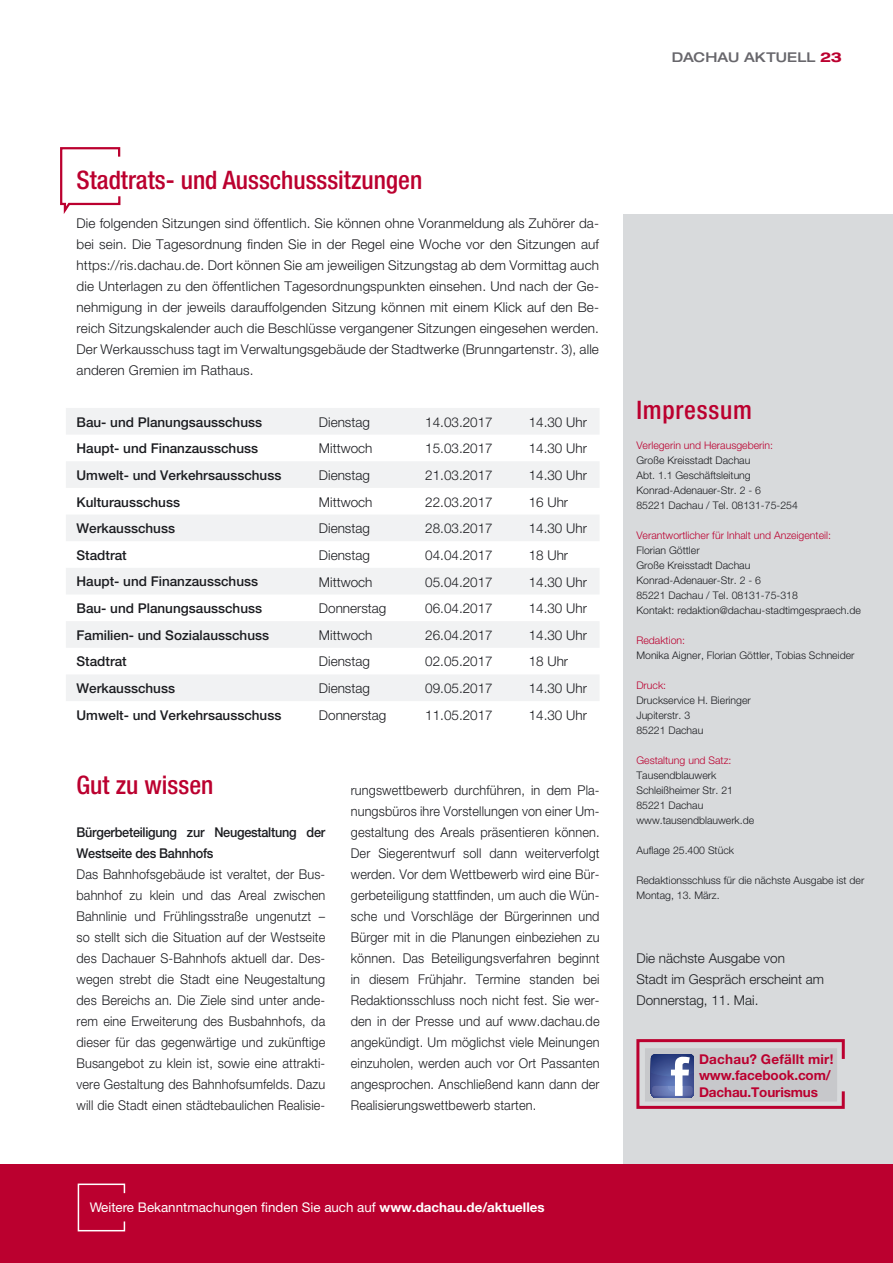
<style>
.page{position:relative;width:893px;height:1263px;background:#fff}
.page>*{position:absolute;margin:0;border:0;box-sizing:border-box;transform-origin:0 0}
.t1{font:500 condensed 25.5px "Helvetica Neue";color:#bb002f}
.t2{font:500 condensed 25.5px "Helvetica Neue";letter-spacing:.03em;color:#bb002f}
.t3{font:300 13.5px/21px "Helvetica Neue";color:#1b1c20;text-align:justify;scale:.94 1}
.t4{font:300 13.5px/21px "Helvetica Neue";color:#1b1c20;text-align:justify}
.t5{font:500 13.5px "Helvetica Neue";color:#1b1c20}
.t6{font:500 13.5px/21px "Helvetica Neue";letter-spacing:-.02em;color:#1b1c20;scale:.94 1}
.t7{font:700 13.5px/16.2px "Helvetica Neue";letter-spacing:-.01em;color:#bb002f}
.t8{font:500 expanded 13.5px "Helvetica Neue";letter-spacing:.01em;color:#68676c}
.t9{font:13.35px "Helvetica Neue";color:#fff}
.t10{font:300 10.5px/15px "Helvetica Neue";color:#1b1c20}
.t11{font:300 10.5px "Helvetica Neue";color:#bb002f}
.s1{font-weight:700;color:#bb002f}
.s2{font-weight:700}
</style>
<div class="page">
<div style="left:624px;top:214px;width:269px;height:1049px;background:#d8dadc"></div>
<div style="left:0;top:1164px;width:893px;height:99px;background:#bb002f"></div>
<svg style="left:77px;top:1183px;width:49px;height:49px"></svg>
<svg style="left:60px;top:147px;width:61px;height:67px"></svg>
<svg style="left:66px;top:408px;width:533px;height:293px;fill:#f1f2f3"></svg>
<svg style="left:636px;top:1039px;width:209px;height:70px"></svg>
<p class="t8" style="left:672px;top:48px;width:172px">DACHAU AKTUELL <span class="s1">23</span></p>
<h1 class="t1" style="left:77px;top:164px;width:347px">Stadtrats- und Ausschusssitzungen</h1>
<p class="t4" style="left:77px;top:212px;width:524px">Die folgenden Sitzungen sind öffentlich. Sie können ohne Voranmeldung als Zuhörer da&shy;bei sein. Die Tagesordnung finden Sie in der Regel eine Woche vor den Sitzungen auf https://ris.dachau.de. Dort können Sie am jeweiligen Sitzungstag ab dem Vormittag auch die Unterlagen zu den öffentlichen Tagesordnungspunkten einsehen. Und nach der Ge&shy;nehmigung in der jeweils darauffolgenden Sitzung können mit einem Klick auf den Be&shy;reich Sitzungskalender auch die Beschlüsse vergangener Sitzungen eingesehen werden.<br>Der Werkausschuss tagt im Verwaltungsgebäude der Stadtwerke (Brunngartenstr. 3), alle anderen Gremien im Rathaus.</p>
<p class="t5" style="left:77px;top:414px;width:187px">Bau- und Planungsausschuss</p>
<p class="t4" style="left:319px;top:411px;width:53px">Dienstag</p>
<p class="t4" style="left:425px;top:411px;width:69px">14.03.2017</p>
<p class="t4" style="left:529px;top:411px;width:60px">14.30 Uhr</p>
<p class="t5" style="left:77px;top:440px;width:183px">Haupt- und Finanzausschuss</p>
<p class="t4" style="left:319px;top:438px;width:55px">Mittwoch</p>
<p class="t4" style="left:425px;top:438px;width:69px">15.03.2017</p>
<p class="t4" style="left:529px;top:438px;width:60px">14.30 Uhr</p>
<p class="t5" style="left:77px;top:467px;width:206px">Umwelt- und Verkehrsausschuss</p>
<p class="t4" style="left:319px;top:464px;width:53px">Dienstag</p>
<p class="t4" style="left:425px;top:464px;width:69px">21.03.2017</p>
<p class="t4" style="left:529px;top:464px;width:60px">14.30 Uhr</p>
<p class="t5" style="left:77px;top:494px;width:105px">Kulturausschuss</p>
<p class="t4" style="left:319px;top:491px;width:55px">Mittwoch</p>
<p class="t4" style="left:425px;top:491px;width:69px">22.03.2017</p>
<p class="t4" style="left:529px;top:491px;width:41px">16 Uhr</p>
<p class="t5" style="left:77px;top:520px;width:100px">Werkausschuss</p>
<p class="t4" style="left:319px;top:518px;width:53px">Dienstag</p>
<p class="t4" style="left:425px;top:518px;width:69px">28.03.2017</p>
<p class="t4" style="left:529px;top:518px;width:60px">14.30 Uhr</p>
<p class="t5" style="left:77px;top:547px;width:52px">Stadtrat</p>
<p class="t4" style="left:319px;top:544px;width:53px">Dienstag</p>
<p class="t4" style="left:425px;top:544px;width:69px">04.04.2017</p>
<p class="t4" style="left:529px;top:544px;width:41px">18 Uhr</p>
<p class="t5" style="left:77px;top:574px;width:183px">Haupt- und Finanzausschuss</p>
<p class="t4" style="left:319px;top:571px;width:55px">Mittwoch</p>
<p class="t4" style="left:425px;top:571px;width:69px">05.04.2017</p>
<p class="t4" style="left:529px;top:571px;width:60px">14.30 Uhr</p>
<p class="t5" style="left:77px;top:600px;width:187px">Bau- und Planungsausschuss</p>
<p class="t4" style="left:319px;top:598px;width:69px">Donnerstag</p>
<p class="t4" style="left:425px;top:598px;width:69px">06.04.2017</p>
<p class="t4" style="left:529px;top:598px;width:60px">14.30 Uhr</p>
<p class="t5" style="left:77px;top:627px;width:194px">Familien- und Sozialausschuss</p>
<p class="t4" style="left:319px;top:624px;width:55px">Mittwoch</p>
<p class="t4" style="left:425px;top:624px;width:69px">26.04.2017</p>
<p class="t4" style="left:529px;top:624px;width:60px">14.30 Uhr</p>
<p class="t5" style="left:77px;top:653px;width:52px">Stadtrat</p>
<p class="t4" style="left:319px;top:651px;width:53px">Dienstag</p>
<p class="t4" style="left:425px;top:651px;width:69px">02.05.2017</p>
<p class="t4" style="left:529px;top:651px;width:41px">18 Uhr</p>
<p class="t5" style="left:77px;top:680px;width:100px">Werkausschuss</p>
<p class="t4" style="left:319px;top:677px;width:53px">Dienstag</p>
<p class="t4" style="left:425px;top:677px;width:69px">09.05.2017</p>
<p class="t4" style="left:529px;top:677px;width:60px">14.30 Uhr</p>
<p class="t5" style="left:77px;top:707px;width:206px">Umwelt- und Verkehrsausschuss</p>
<p class="t4" style="left:319px;top:704px;width:69px">Donnerstag</p>
<p class="t4" style="left:425px;top:704px;width:69px">11.05.2017</p>
<p class="t4" style="left:529px;top:704px;width:60px">14.30 Uhr</p>
<h1 class="t1" style="left:77px;top:769px;width:138px">Gut zu wissen</h1>
<p class="t6" style="left:77px;top:821px;width:266px">Bürgerbeteiligung zur Neugestaltung der<br>Westseite des Bahnhofs</p>
<p class="t3" style="left:77px;top:863px;width:266px">Das Bahnhofsgebäude ist veraltet, der Bus&shy;bahnhof zu klein und das Areal zwischen Bahnlinie und Frühlingsstraße ungenutzt – so stellt sich die Situation auf der Westseite des Dachauer S-Bahnhofs aktuell dar. Des&shy;wegen strebt die Stadt eine Neugestaltung des Bereichs an. Die Ziele sind unter ande&shy;rem eine Erweiterung des Busbahnhofs, da dieser für das gegenwärtige und zukünftige Busangebot zu klein ist, sowie eine attrakti&shy;vere Gestaltung des Bahnhofsumfelds. Dazu will die Stadt einen städtebaulichen Realisie-</p>
<p class="t3" style="left:351px;top:779px;width:266px">rungswettbewerb durchführen, in dem Pla&shy;nungsbüros ihre Vorstellungen von einer Um&shy;gestaltung des Areals präsentieren können.<br>Der Siegerentwurf soll dann weiterverfolgt werden. Vor dem Wettbewerb wird eine Bür&shy;gerbeteiligung stattfinden, um auch die Wün&shy;sche und Vorschläge der Bürgerinnen und Bürger mit in die Planungen einbeziehen zu können. Das Beteiligungsverfahren beginnt in diesem Frühjahr. Termine standen bei Redaktionsschluss noch nicht fest. Sie wer&shy;den in der Presse und auf www.dachau.de angekündigt. Um möglichst viele Meinungen einzuholen, werden auch vor Ort Passanten angesprochen. Anschließend kann dann der Realisierungswettbewerb starten.</p>
<p class="t9" style="left:90px;top:1199px;width:456px">Weitere Bekanntmachungen finden Sie auch auf <span class="s2">www.dachau.de/aktuelles</span></p>
<h1 class="t2" style="left:636px;top:395px;width:117px">Impressum</h1>
<p class="t11" style="left:636px;top:439px;width:138px">Verlegerin und Herausgeberin:</p>
<p class="t10" style="left:636px;top:453px;width:163px">Große Kreisstadt Dachau<br>Abt. 1.1 Geschäftsleitung<br>Konrad-Adenauer-Str. 2 - 6<br>85221 Dachau / Tel. 08131-75-254</p>
<p class="t11" style="left:636px;top:529px;width:196px">Verantwortlicher für Inhalt und Anzeigenteil:</p>
<p class="t10" style="left:636px;top:543px;width:226px">Florian Göttler<br>Große Kreisstadt Dachau<br>Konrad-Adenauer-Str. 2 - 6<br>85221 Dachau / Tel. 08131-75-318<br>Kontakt: redaktion@dachau-stadtimgespraech.de</p>
<p class="t11" style="left:636px;top:634px;width:50px">Redaktion:</p>
<p class="t10" style="left:636px;top:648px;width:220px">Monika Aigner, Florian Göttler, Tobias Schneider</p>
<p class="t11" style="left:636px;top:679px;width:31px">Druck:</p>
<p class="t10" style="left:636px;top:693px;width:116px">Druckservice H. Bieringer<br>Jupiterstr. 3<br>85221 Dachau</p>
<p class="t11" style="left:636px;top:754px;width:97px">Gestaltung und Satz:</p>
<p class="t10" style="left:636px;top:768px;width:119px">Tausendblauwerk<br>Schleißheimer Str. 21<br>85221 Dachau www.tausendblauwerk.de</p>
<p class="t10" style="left:636px;top:843px;width:99px">Auflage 25.400 Stück</p>
<p class="t10" style="left:636px;top:873px;width:229px">Redaktionsschluss für die nächste Ausgabe ist der<br>Montag, 13. März.</p>
<p class="t4" style="left:636px;top:947px;width:189px;text-align:left">Die nächste Ausgabe von<br>Stadt im Gespräch erscheint am<br>Donnerstag, 11. Mai.</p>
<p class="t7" style="left:699px;top:1051px;width:136px">Dachau? Gefällt mir! www.facebook.com/<br>Dachau.Tourismus</p>
</div>
